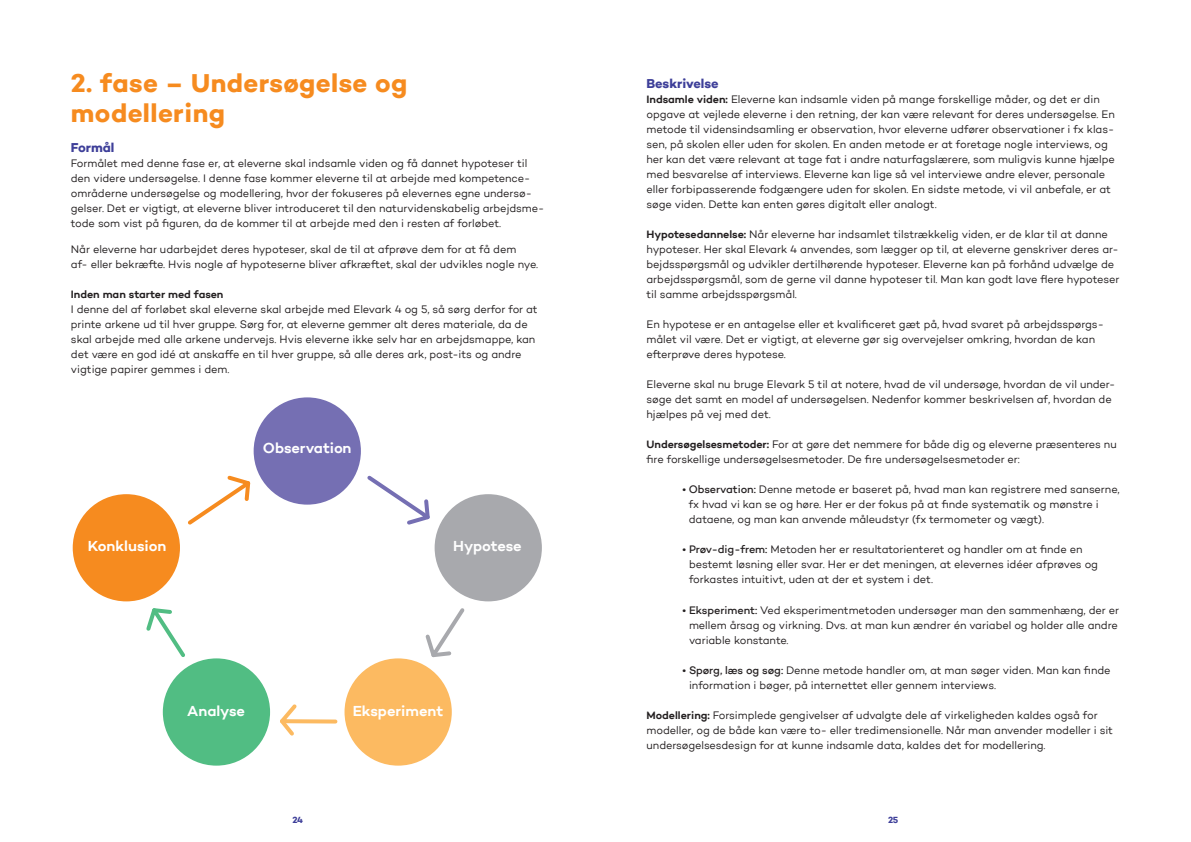
<style>
.page{position:relative;width:1191px;height:842px;background:#fff}
.page>*{position:absolute;margin:0;border:0;box-sizing:border-box;transform-origin:0 0}
.t1{font:26px/30px "Campton Bold 2";letter-spacing:.015em;color:#f68b1f}
.t2{font:600 15px "Campton";letter-spacing:-.005em;color:#fff}
.t3{font:700 13px "Campton";letter-spacing:-.005em;color:#3e3f99}
.t4{font:11px/15px "Campton Book 2";letter-spacing:-.005em;color:#231f20}
.t5{font:11px/15px "Campton";letter-spacing:-.005em;color:#231f20;text-align:justify}
.t6{font:600 11px "Campton";letter-spacing:-.005em;color:#231f20}
.t7{font:700 9px "Campton";color:#3e3f99}
.s1{font-family:"Campton";font-weight:700}
.s2{font-family:"Campton"}
.s3{font-family:"Campton";font-weight:600}
.s4{font-family:"Campton";font-weight:500}
.s5{font-weight:500}
.s6{font-family:"Campton Book 2"}
</style>
<div class="page">
<div style="left:344px;top:658px;width:108px;height:108px;background:#fcba61;border-radius:50%"></div>
<div style="left:434px;top:494px;width:108px;height:107px;background:#a8a9ad;border-radius:50%"></div>
<img style="left:72px;top:397px;width:361px;height:369px">
<svg style="left:364px;top:472px;width:69px;height:55px"></svg>
<svg style="left:184px;top:473px;width:73px;height:55px"></svg>
<svg style="left:423px;top:605px;width:42px;height:59px"></svg>
<svg style="left:143px;top:601px;width:46px;height:60px"></svg>
<svg style="left:273px;top:701px;width:66px;height:38px"></svg>
<h2 class="t1" style="left:71px;top:67px;width:338px">2. fase – Undersøgelse og <span class="s1">modellering</span></h2>
<h3 class="t3" style="left:71px;top:139px;width:45px">Formål</h3>
<p class="t4" style="left:71px;top:155px;width:475px">Formålet med denne fase er, at eleverne skal indsamle viden og få dannet hypoteser til den videre undersøgelse. I denne fase kommer eleverne til at arbejde med kompetence&shy;områderne undersøgelse og modellering, hvor der fokuseres på elevernes egne undersø&shy;gelser. Det er vigtigt, at eleverne bliver introduceret til den naturvidenskabelig arbejdsme&shy;tode som vist på figuren, da de kommer til at arbejde med den i resten af forløbet.</p>
<p class="t4" style="left:71px;top:242px;width:469px">Når eleverne har udarbejdet deres hypoteser, skal de til at afprøve dem for at få dem<br>af- eller bekræfte. Hvis nogle af hypoteserne bliver afkræftet, skal der udvikles nogle nye.</p>
<h4 class="t6" style="left:71px;top:288px;width:154px">Inden man starter med fasen</h4>
<p class="t4" style="left:71px;top:302px;width:468px">I denne del af forløbet skal eleverne skal arbejde med Elevark 4 og 5, så sørg derfor for at printe arkene ud til hver gruppe. Sørg for, at eleverne gemmer alt deres materiale, da de skal arbejde med alle arkene undervejs. Hvis eleverne ikke selv har en arbejdsmappe, kan det være en god idé at anskaffe en til hver gruppe, så alle deres ark, post-its og andre <span class="s2">vigtige papirer gemmes i dem.</span></p>
<h2 class="t2" style="left:88px;top:537px;width:80px">Konklusion</h2>
<h2 class="t2" style="left:263px;top:438px;width:90px">Observation</h2>
<h2 class="t2" style="left:453px;top:537px;width:70px">Hypotese</h2>
<h2 class="t2" style="left:187px;top:701px;width:59px">Analyse</h2>
<h2 class="t2" style="left:353px;top:701px;width:92px">Eksperiment</h2>
<h3 class="t3" style="left:646px;top:76px;width:73px">Beskrivelse</h3>
<p class="t4" style="left:646px;top:92px;width:470px"><span class="s3">Indsamle viden:</span> Eleverne kan indsamle viden på mange forskellige måder, og det er din opgave at vejlede eleverne i den retning, der kan være relevant for deres undersøgelse. En metode til vidensindsamling er observation, hvor eleverne udfører observationer i fx klas&shy;sen, på skolen eller uden for skolen. En anden metode er at foretage nogle interviews, og her kan det være relevant at tage fat i andre naturfagslærere, som muligvis kunne hjælpe med besvarelse af interviews. Eleverne kan lige så vel interviewe andre elever, personale eller forbipasserende fodgængere uden for skolen. En sidste metode, vi vil anbefale, er at søge viden. Dette kan enten gøres digitalt eller analogt.</p>
<p class="t4" style="left:646px;top:227px;width:474px"><span class="s3">Hypotesedannelse:</span> Når eleverne har indsamlet tilstrækkelig viden, er de klar til at danne hypoteser. Her skal Elevark 4 anvendes, som lægger op til, at eleverne genskriver deres ar&shy;bejdsspørgsmål og udvikler dertilhørende hypoteser. Eleverne kan på forhånd udvælge de arbejdsspørgsmål, som de gerne vil danne hypoteser til. Man kan godt lave flere hypoteser til samme arbejdsspørgsmål.</p>
<p class="t4" style="left:646px;top:317px;width:459px">En hypotese er en antagelse eller et kvalificeret gæt på, hvad svaret på arbejdsspørgs&shy;målet vil være. Det er vigtigt, at eleverne gør sig overvejelser omkring, hvordan de kan efterprøve deres hypotese.</p>
<p class="t4" style="left:646px;top:377px;width:470px">Eleverne skal nu bruge Elevark 5 til at notere, hvad de vil undersøge, hvordan de vil under&shy;søge det samt en model af undersøgelsen. Nedenfor kommer beskrivelsen af, hvordan de <span class="s2">hjælpes på vej med det.</span></p>
<p class="t4" style="left:646px;top:437px;width:472px"><span class="s3">Undersøgelsesmetoder:</span> For at gøre det nemmere for både dig og eleverne præsenteres nu fire forskellige undersøgelsesmetoder. De fire undersøgelsesmetoder er:</p>
<p class="t4" style="left:689px;top:482px;width:432px;text-indent:-6px"><span class="s4">• Observation:</span> Denne metode er baseret på, hvad man kan registrere med sanserne, fx hvad vi kan se og høre. Her er der fokus på at finde systematik og mønstre i dataene, og man kan anvende måleudstyr (fx termometer og vægt).</p>
<p class="t4" style="left:689px;top:542px;width:410px;text-indent:-7px"><span class="s4">• Prøv-dig-frem:</span> Metoden her er resultatorienteret og handler om at finde en bestemt løsning eller svar. Her er det meningen, at elevernes idéer afprøves og forkastes intuitivt, uden at der et system i det.</p>
<p class="t5" style="left:689px;top:602px;width:431px;text-indent:-7px"><span class="s5">• Eksperiment:</span> <span class="s6">Ved eksperimentmetoden undersøger man den sammenhæng, der er </span>mellem årsag og virkning. Dvs. at man kun ændrer én variabel og holder alle andre variable konstante.</p>
<p class="t4" style="left:689px;top:662px;width:423px;text-indent:-7px"><span class="s4">• Spørg, læs og søg:</span> Denne metode handler om, at man søger viden. Man kan finde information i bøger, på internettet eller gennem interviews.</p>
<p class="t4" style="left:646px;top:707px;width:468px"><span class="s3">Modellering:</span> <span class="s2">Forsimplede gengivelser af udvalgte dele af virkeligheden kaldes også for </span>modeller, og de både kan være to- eller tredimensionelle. Når man anvender modeller i sit undersøgelsesdesign for at kunne indsamle data, kaldes det for modellering.</p>
<p class="t7" style="left:292px;top:815px;width:12px">24</p>
<p class="t7" style="left:888px;top:815px;width:12px">25</p>
</div>
